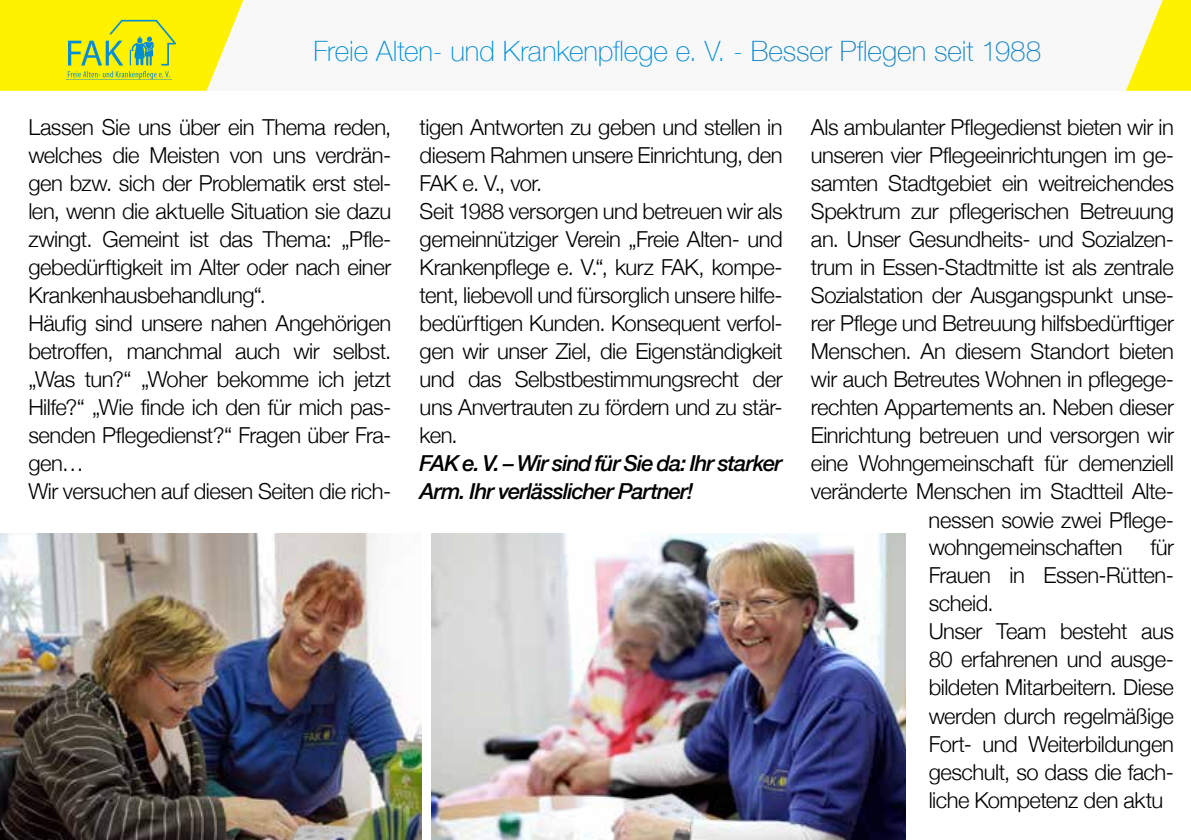
<style>
.page{position:relative;width:1191px;height:840px;background:#fff}
.page>*{position:absolute;margin:0;border:0;box-sizing:border-box;transform-origin:0 0}
.t1{font:100 28px "Helvetica Neue";color:#008dd3}
.t2{font:300 22px/28px "Helvetica Neue";letter-spacing:-.02em;color:#000}
.t3{font:italic 500 22px/28px "Helvetica Neue";letter-spacing:-.045em;color:#000}
.s1{color:#0a81c5}
</style>
<div class="page">
<img style="left:0;top:533px;width:422px;height:306px">
<div style="left:0;top:0;width:1191px;height:91px;background:#f8f8f9"></div>
<svg style="left:1126px;top:0;width:65px;height:91px"></svg>
<svg style="left:0;top:0;width:243px;height:91px;background:#efec1f"></svg>
<img style="left:431px;top:533px;width:475px;height:306px">
<p class="t1" style="left:313px;top:30px;width:729px">Freie Alten- und Krankenpflege e. V. - <span class="s1">Besser Pflegen seit 1988</span></p>
<p class="t2" style="left:28px;top:112px;width:364px">Lassen Sie uns über ein Thema reden, welches die Meisten von uns verdrän&shy;gen bzw. sich der Problematik erst stel&shy;len, wenn die aktuelle Situation sie dazu zwingt. Gemeint ist das Thema: „Pfle&shy;gebedürftigkeit im Alter oder nach einer Krankenhausbehandlung“.<br>Häufig sind unsere nahen Angehörigen betroffen, manchmal auch wir selbst. „Was tun?“ „Woher bekomme ich jetzt Hilfe?“ „Wie finde ich den für mich pas&shy;senden Pflegedienst?“ Fragen über Fra&shy;gen…<br>Wir versuchen auf diesen Seiten die rich-</p>
<p class="t2" style="left:420px;top:112px;width:364px">tigen Antworten zu geben und stellen in diesem Rahmen unsere Einrichtung, den FAK e. V., vor.<br>Seit 1988 versorgen und betreuen wir als gemeinnütziger Verein „Freie Alten- und Krankenpflege e. V.“, kurz FAK, kompe&shy;tent, liebevoll und fürsorglich unsere hilfe&shy;bedürftigen Kunden. Konsequent verfol&shy;gen wir unser Ziel, die Eigenständigkeit und das Selbstbestimmungsrecht der uns Anvertrauten zu fördern und zu stär&shy;ken.</p>
<p class="t3" style="left:420px;top:448px;width:364px">FAK e. V. – Wir sind für Sie da: Ihr starker<br>Arm. Ihr verlässlicher Partner!</p>
<p class="t2" style="left:811px;top:112px;width:364px">Als ambulanter Pflegedienst bieten wir in</p>
<p class="t2" style="left:811px;top:140px;width:364px">unseren vier Pflegeeinrichtungen im ge-</p>
<p class="t2" style="left:811px;top:168px;width:364px">samten Stadtgebiet ein weitreichendes</p>
<p class="t2" style="left:811px;top:196px;width:364px">Spektrum zur pflegerischen Betreuung</p>
<p class="t2" style="left:811px;top:224px;width:364px">an. Unser Gesundheits- und Sozialzen-</p>
<p class="t2" style="left:811px;top:252px;width:364px">trum in Essen-Stadtmitte ist als zentrale</p>
<p class="t2" style="left:811px;top:280px;width:364px">Sozialstation der Ausgangspunkt unse-</p>
<p class="t2" style="left:811px;top:308px;width:364px">rer Pflege und Betreuung hilfsbedürftiger</p>
<p class="t2" style="left:811px;top:336px;width:364px">Menschen. An diesem Standort bieten</p>
<p class="t2" style="left:811px;top:364px;width:364px">wir auch Betreutes Wohnen in pflegege-</p>
<p class="t2" style="left:811px;top:392px;width:364px">rechten Appartements an. Neben dieser</p>
<p class="t2" style="left:811px;top:420px;width:364px">Einrichtung betreuen und versorgen wir</p>
<p class="t2" style="left:811px;top:448px;width:364px">eine Wohngemeinschaft für demenziell</p>
<p class="t2" style="left:811px;top:476px;width:364px">veränderte Menschen im Stadtteil Alte-</p>
<p class="t2" style="left:928px;top:504px;width:247px">nessen sowie zwei Pflege-</p>
<p class="t2" style="left:928px;top:532px;width:195px">wohngemeinschaften</p>
<p class="t2" style="left:928px;top:532px;width:247px;text-indent:222px">für<br>Frauen in Essen-Rütten&shy;scheid.<br>Unser Team besteht aus<br>80 erfahrenen und ausge&shy;bildeten Mitarbeitern. Diese werden durch regelmäßige<br>Fort- und Weiterbildungen geschult, so dass die fach&shy;liche Kompetenz den aktu</p>
</div>
